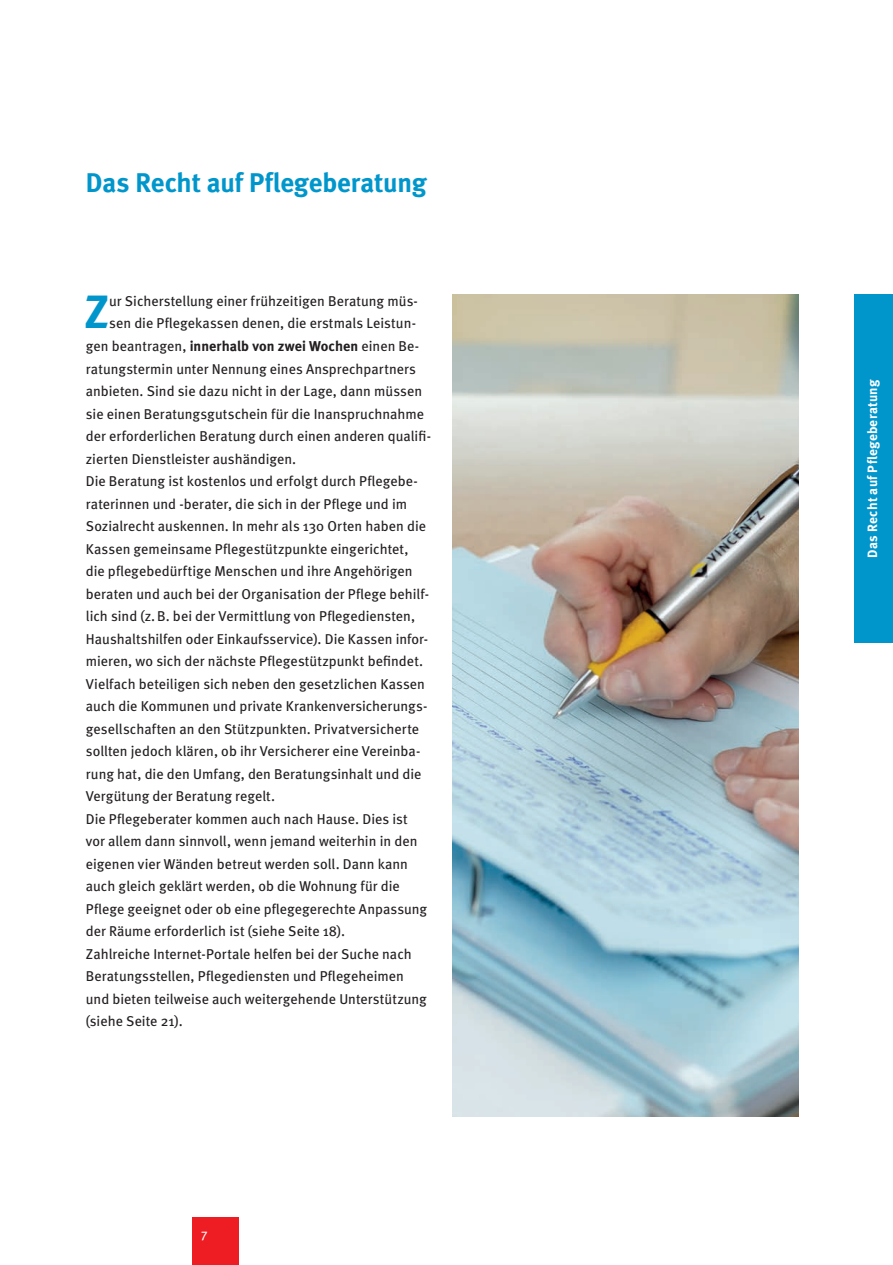
<style>
.page{position:relative;width:893px;height:1265px;background:#fff}
.page>*{position:absolute;margin:0;border:0;box-sizing:border-box;transform-origin:0 0}
.t1{font:700 46.65px "Meta";color:#0096cc}
.t2{font:700 27px "Meta";letter-spacing:-.005em;color:#0096cc}
.t3{font:14.25px "Meta";letter-spacing:.005em;color:#231f20}
.t4{font:700 13.5px "Meta";letter-spacing:.015em;color:#fff}
.t5{font:12.75px "Meta Plus Book Caps";color:#fff}
.s1{font-weight:700}
</style>
<div class="page">
<div style="left:853px;top:294px;width:39px;height:349px;background:#0096cc"></div>
<div style="left:192px;top:1217px;width:47px;height:47px;background:#ee1d23"></div>
<img style="left:453px;top:294px;width:345px;height:822px">
<h2 class="t2" style="left:86px;top:166px;width:342px">Das Recht auf Pflegeberatung</h2>
<h1 class="t1" style="left:84px;top:284px;width:26px">Z</h1>
<p class="t3" style="left:109px;top:293px;width:310px">ur Sicherstellung einer frühzeitigen Beratung müs-</p>
<p class="t3" style="left:109px;top:315px;width:308px">sen die Pflegekassen denen, die erstmals Leistun-</p>
<p class="t3" style="left:86px;top:338px;width:335px">gen beantragen, <span class="s1">innerhalb von zwei Wochen</span> einen Be-</p>
<p class="t3" style="left:86px;top:360px;width:331px">ratungstermin unter Nennung eines Ansprechpartners</p>
<p class="t3" style="left:86px;top:383px;width:337px">anbieten. Sind sie dazu nicht in der Lage, dann müssen</p>
<p class="t3" style="left:86px;top:405px;width:339px">sie einen Beratungsgutschein für die Inanspruchnahme</p>
<p class="t3" style="left:86px;top:428px;width:346px">der erforderlichen Beratung durch einen anderen qualifi-</p>
<p class="t3" style="left:86px;top:450px;width:212px">zierten Dienstleister aushändigen.</p>
<p class="t3" style="left:86px;top:473px;width:333px">Die Beratung ist kostenlos und erfolgt durch Pflegebe-</p>
<p class="t3" style="left:86px;top:495px;width:323px">raterinnen und -berater, die sich in der Pflege und im</p>
<p class="t3" style="left:86px;top:518px;width:341px">Sozialrecht auskennen. In mehr als 130 Orten haben die</p>
<p class="t3" style="left:86px;top:540px;width:324px">Kassen gemeinsame Pflegestützpunkte eingerichtet,</p>
<p class="t3" style="left:86px;top:563px;width:328px">die pflegebedürftige Menschen und ihre Angehörigen</p>
<p class="t3" style="left:86px;top:585px;width:344px">beraten und auch bei der Organisation der Pflege behilf-</p>
<p class="t3" style="left:86px;top:608px;width:331px">lich sind (z. B. bei der Vermittlung von Pflegediensten,</p>
<p class="t3" style="left:86px;top:630px;width:344px">Haushaltshilfen oder Einkaufsservice). Die Kassen infor-</p>
<p class="t3" style="left:86px;top:653px;width:338px">mieren, wo sich der nächste Pflegestützpunkt befindet.</p>
<p class="t3" style="left:86px;top:675px;width:340px">Vielfach beteiligen sich neben den gesetzlichen Kassen</p>
<p class="t3" style="left:86px;top:698px;width:343px">auch die Kommunen und private Krankenversicherungs-</p>
<p class="t3" style="left:86px;top:720px;width:334px">gesellschaften an den Stützpunkten. Privatversicherte</p>
<p class="t3" style="left:86px;top:743px;width:336px">sollten jedoch klären, ob ihr Versicherer eine Vereinba-</p>
<p class="t3" style="left:86px;top:765px;width:337px">rung hat, die den Umfang, den Beratungsinhalt und die</p>
<p class="t3" style="left:86px;top:788px;width:191px">Vergütung der Beratung regelt.</p>
<p class="t3" style="left:86px;top:810px;width:323px">Die Pflegeberater kommen auch nach Hause. Dies ist</p>
<p class="t3" style="left:86px;top:833px;width:333px">vor allem dann sinnvoll, wenn jemand weiterhin in den</p>
<p class="t3" style="left:86px;top:855px;width:323px">eigenen vier Wänden betreut werden soll. Dann kann</p>
<p class="t3" style="left:86px;top:878px;width:315px">auch gleich geklärt werden, ob die Wohnung für die</p>
<p class="t3" style="left:86px;top:900px;width:342px">Pflege geeignet oder ob eine pflegegerechte Anpassung</p>
<p class="t3" style="left:86px;top:923px;width:261px">der Räume erforderlich ist (siehe Seite 18).</p>
<p class="t3" style="left:86px;top:945px;width:327px">Zahlreiche Internet-Portale helfen bei der Suche nach</p>
<p class="t3" style="left:86px;top:968px;width:319px">Beratungsstellen, Pflegediensten und Pflegeheimen</p>
<p class="t3" style="left:86px;top:990px;width:342px">und bieten teilweise auch weitergehende Unterstützung</p>
<p class="t3" style="left:86px;top:1013px;width:98px">(siehe Seite 21).</p>
<p class="t5" style="left:201px;top:1228px;width:8px">7</p>
<p class="t4" style="left:864px;top:557px;width:179px;rotate:-90deg">Das Recht auf Pflegeberatung</p>
</div>
